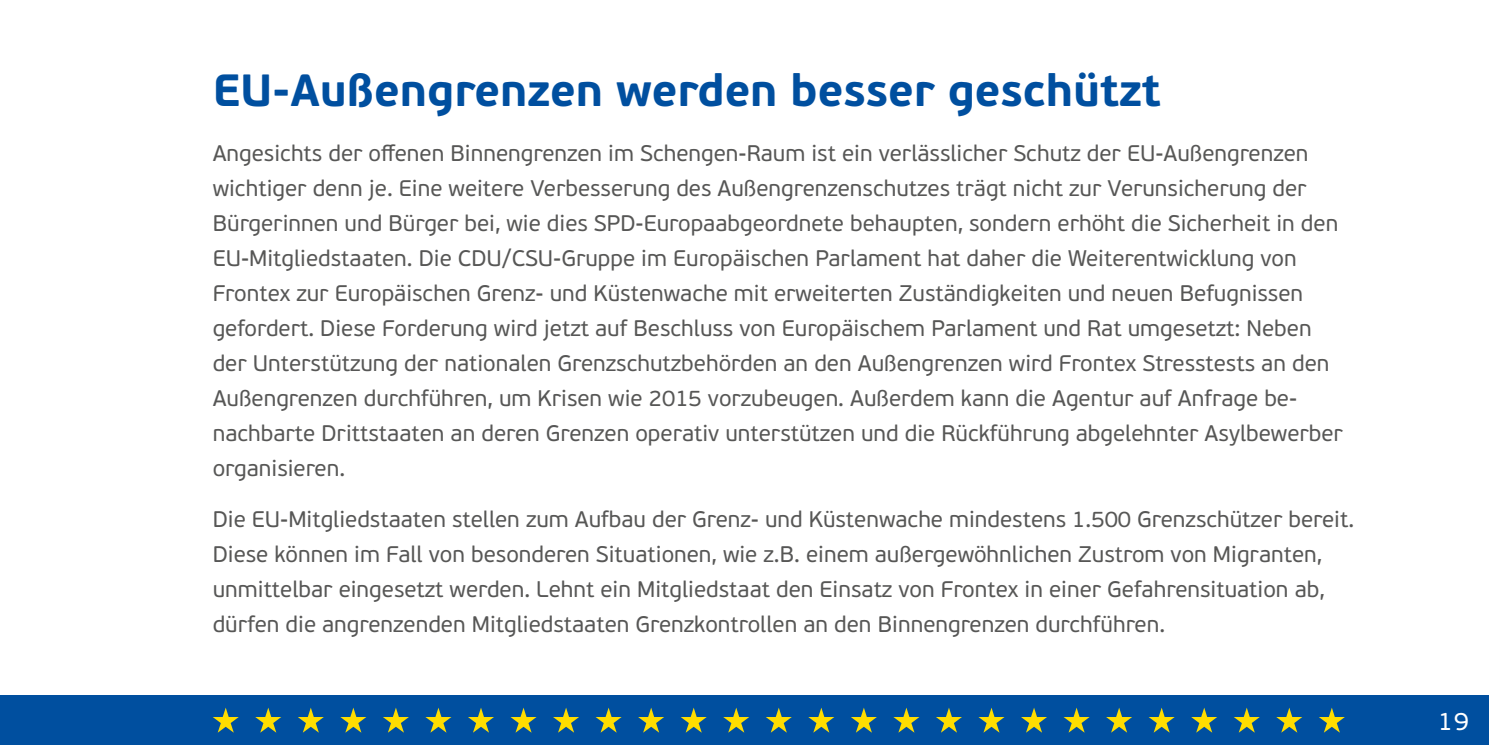
<style>
.page{position:relative;width:1489px;height:745px;background:#fff}
.page>*{position:absolute;margin:0;border:0;box-sizing:border-box;transform-origin:0 0}
.t1{font:700 45px "PF Beau Sans Pro";color:#004f9f}
.t2{font:25px "PF Beau Sans Pro";color:#fff}
.t3{font:22.5px/35px "PF Beau Sans Pro";color:#575756}
</style>
<div class="page">
<div style="left:0;top:694px;width:1488px;height:50px;background:#004f9f"></div>
<svg style="left:213px;top:707px;width:26px;height:25px"></svg>
<svg style="left:255px;top:707px;width:26px;height:25px"></svg>
<svg style="left:298px;top:707px;width:26px;height:25px"></svg>
<svg style="left:340px;top:707px;width:26px;height:25px"></svg>
<svg style="left:383px;top:707px;width:26px;height:25px"></svg>
<svg style="left:425px;top:707px;width:26px;height:25px"></svg>
<svg style="left:468px;top:708px;width:26px;height:24px"></svg>
<svg style="left:510px;top:707px;width:26px;height:25px"></svg>
<svg style="left:553px;top:707px;width:26px;height:25px"></svg>
<svg style="left:595px;top:707px;width:26px;height:25px"></svg>
<svg style="left:638px;top:707px;width:26px;height:25px"></svg>
<svg style="left:681px;top:707px;width:25px;height:25px"></svg>
<svg style="left:723px;top:707px;width:26px;height:25px"></svg>
<svg style="left:766px;top:707px;width:25px;height:25px"></svg>
<svg style="left:808px;top:707px;width:26px;height:25px"></svg>
<svg style="left:851px;top:707px;width:25px;height:25px"></svg>
<svg style="left:893px;top:707px;width:26px;height:25px"></svg>
<svg style="left:936px;top:708px;width:25px;height:24px"></svg>
<svg style="left:978px;top:707px;width:26px;height:25px"></svg>
<svg style="left:1021px;top:708px;width:25px;height:24px"></svg>
<svg style="left:1063px;top:707px;width:26px;height:25px"></svg>
<svg style="left:1106px;top:707px;width:26px;height:25px"></svg>
<svg style="left:1148px;top:707px;width:26px;height:25px"></svg>
<svg style="left:1191px;top:707px;width:26px;height:25px"></svg>
<svg style="left:1234px;top:707px;width:25px;height:25px"></svg>
<svg style="left:1276px;top:707px;width:26px;height:25px"></svg>
<svg style="left:1319px;top:707px;width:25px;height:25px"></svg>
<h1 class="t1" style="left:213px;top:62px;width:949px">EU-Außengrenzen werden besser geschützt</h1>
<p class="t3" style="left:213px;top:136px;width:1131px">Angesichts der offenen Binnengrenzen im Schengen-Raum ist ein verlässlicher Schutz der EU-Außengrenzen wichtiger denn je. Eine weitere Verbesserung des Außengrenzenschutzes trägt nicht zur Verunsicherung der Bürgerinnen und Bürger bei, wie dies SPD-Europaabgeordnete behaupten, sondern erhöht die Sicherheit in den EU-Mitgliedstaaten. Die CDU/CSU-Gruppe im Europäischen Parlament hat daher die Weiterentwicklung von Frontex zur Europäischen Grenz- und Küstenwache mit erweiterten Zuständigkeiten und neuen Befugnissen gefordert. Diese Forderung wird jetzt auf Beschluss von Europäischem Parlament und Rat umgesetzt: Neben der Unterstützung der nationalen Grenzschutzbehörden an den Außengrenzen wird Frontex Stresstests an den Außengrenzen durchführen, um Krisen wie 2015 vorzubeugen. Außerdem kann die Agentur auf Anfrage be&shy;nachbarte Drittstaaten an deren Grenzen operativ unterstützen und die Rückführung abgelehnter Asylbewerber organisieren.</p>
<p class="t3" style="left:213px;top:501px;width:1142px">Die EU-Mitgliedstaaten stellen zum Aufbau der Grenz- und Küstenwache mindestens 1.500 Grenzschützer bereit.<br>Diese können im Fall von besonderen Situationen, wie z.B. einem außergewöhnlichen Zustrom von Migranten, unmittelbar eingesetzt werden. Lehnt ein Mitgliedstaat den Einsatz von Frontex in einer Gefahrensituation ab, dürfen die angrenzenden Mitgliedstaaten Grenzkontrollen an den Binnengrenzen durchführen.</p>
<p class="t2" style="left:1437px;top:706px;width:32px">19</p>
</div>
